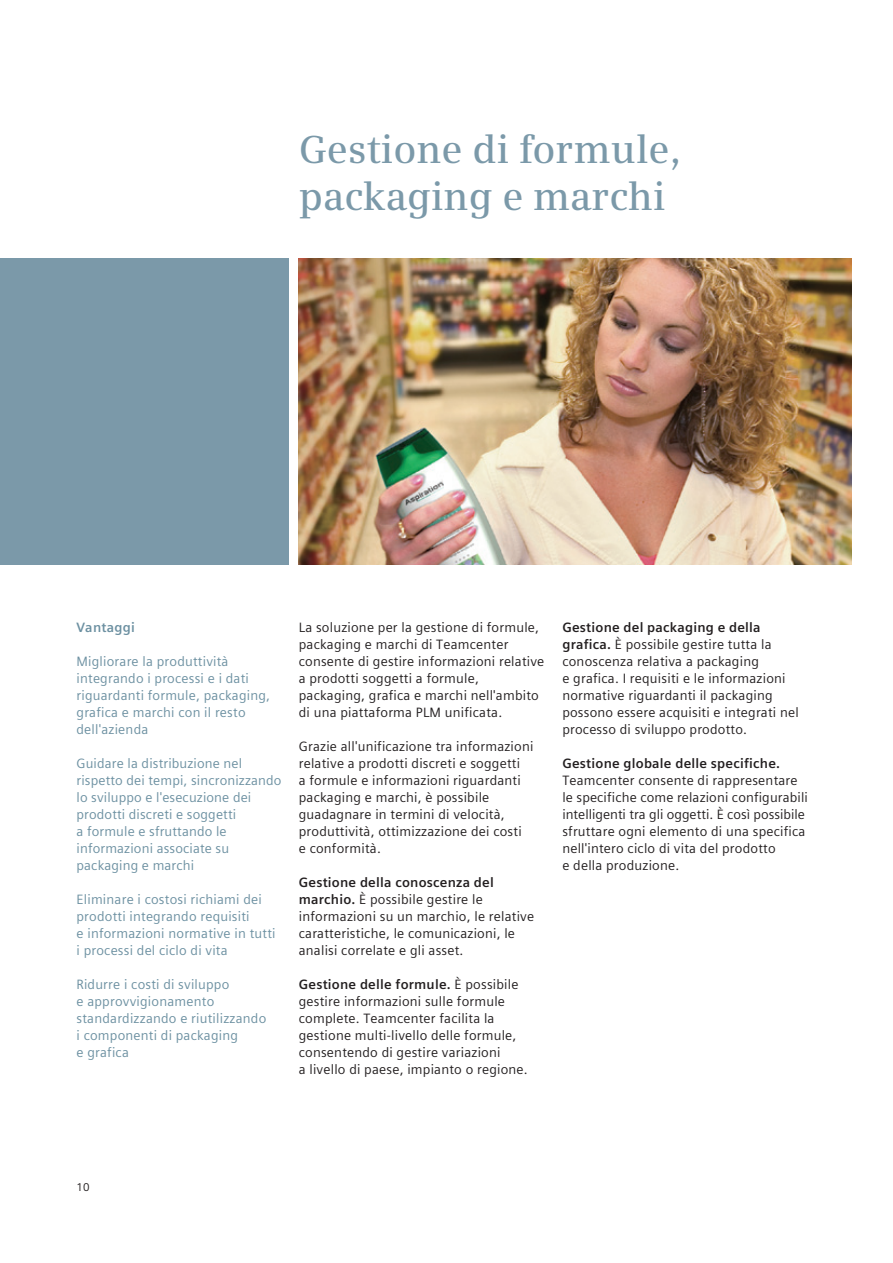
<style>
.page{position:relative;width:893px;height:1263px;background:#fff}
.page>*{position:absolute;margin:0;border:0;box-sizing:border-box;transform-origin:0 0}
._01__Headline__26pt{font:600 39px/46.8px "Siemens Serif";color:#7b99a9}
._04__Copy___9pt_4mm{font:13.5px/17px "Siemens Sans Global";letter-spacing:.015em;color:#231f20}
._05__Marginal_notes{font:13.5px/17px "Siemens Sans Global";letter-spacing:.015em;color:#6c90a1}
._05__Marginal_notes-2{font:700 13.5px "Siemens Sans Global";letter-spacing:.015em;color:#6c90a1}
.t1{font:11.25px "Siemens Sans";color:#231f20}
.s1{font-weight:700}
</style>
<div class="page">
<img style="left:299px;top:258px;width:552px;height:306px">
<div style="left:0;top:258px;width:288px;height:306px;background:#7b99a9"></div>
<p class="_01__Headline__26pt" style="left:299px;top:126px;width:384px">Gestione di formule, packaging e marchi</p>
<p class="_05__Marginal_notes-2" style="left:77px;top:617px;width:60px">Vantaggi</p>
<p class="_05__Marginal_notes" style="left:77px;top:653px;width:195px">Migliorare la produttività integrando i processi e i dati riguardanti formule, packaging, grafica e marchi con il resto dell'azienda</p>
<p class="_05__Marginal_notes" style="left:77px;top:755px;width:207px">Guidare la distribuzione nel rispetto dei tempi, sincronizzando lo sviluppo e l'esecuzione dei prodotti discreti e soggetti<br>a formule e sfruttando le informazioni associate su packaging e marchi</p>
<p class="_05__Marginal_notes" style="left:77px;top:891px;width:201px">Eliminare i costosi richiami dei prodotti integrando requisiti<br>e informazioni normative in tutti i processi del ciclo di vita</p>
<p class="_05__Marginal_notes" style="left:77px;top:976px;width:191px">Ridurre i costi di sviluppo<br>e approvvigionamento standardizzando e riutilizzando i componenti di packaging<br>e grafica</p>
<p class="_04__Copy___9pt_4mm" style="left:299px;top:619px;width:247px">La soluzione per la gestione di formule, packaging e marchi di Teamcenter consente di gestire informazioni relative a prodotti soggetti a formule, packaging, grafica e marchi nell'ambito di una piattaforma PLM unificata.</p>
<p class="_04__Copy___9pt_4mm" style="left:299px;top:738px;width:236px">Grazie all'unificazione tra informazioni relative a prodotti discreti e soggetti<br>a formule e informazioni riguardanti packaging e marchi, è possibile guadagnare in termini di velocità, produttività, ottimizzazione dei costi<br>e conformità.</p>
<p class="_04__Copy___9pt_4mm" style="left:299px;top:874px;width:237px"><span class="s1">Gestione della conoscenza del marchio.</span> È possibile gestire le informazioni su un marchio, le relative caratteristiche, le comunicazioni, le analisi correlate e gli asset.</p>
<p class="_04__Copy___9pt_4mm" style="left:299px;top:976px;width:230px"><span class="s1">Gestione delle formule.</span> È possibile gestire informazioni sulle formule complete. Teamcenter facilita la gestione multi-livello delle formule, consentendo di gestire variazioni<br>a livello di paese, impianto o regione.</p>
<p class="_04__Copy___9pt_4mm" style="left:562px;top:619px;width:238px"><span class="s1">Gestione del packaging e della grafica.</span> È possibile gestire tutta la conoscenza relativa a packaging<br>e grafica. I requisiti e le informazioni normative riguardanti il packaging possono essere acquisiti e integrati nel processo di sviluppo prodotto.</p>
<p class="_04__Copy___9pt_4mm" style="left:562px;top:755px;width:247px"><span class="s1">Gestione globale delle specifiche.<br></span>Teamcenter consente di rappresentare le specifiche come relazioni configurabili intelligenti tra gli oggetti. È così possibile sfruttare ogni elemento di una specifica nell'intero ciclo di vita del prodotto<br>e della produzione.</p>
<p class="t1" style="left:77px;top:1180px;width:15px">10</p>
</div>
